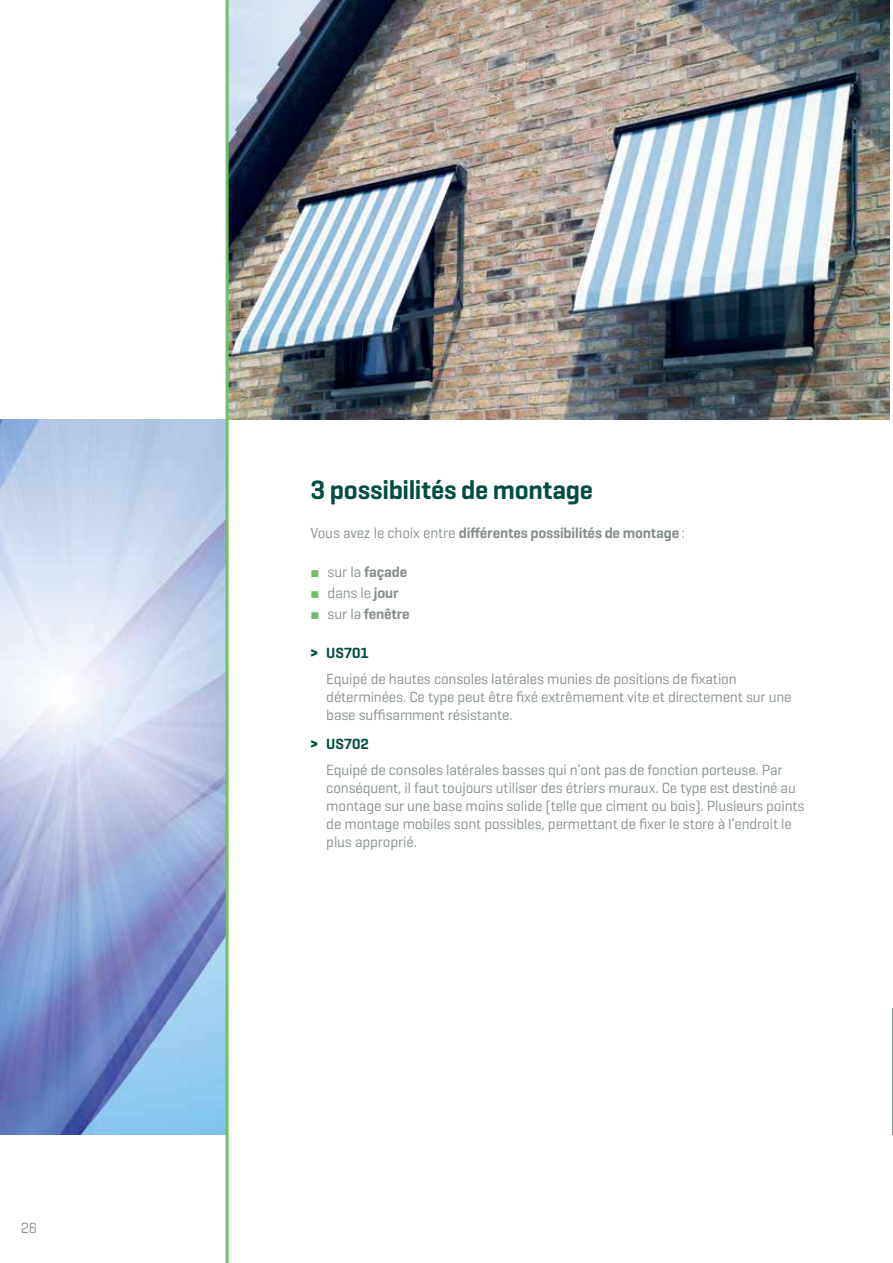
<style>
.page{position:relative;width:893px;height:1263px;background:#fff}
.page>*{position:absolute;margin:0;border:0;box-sizing:border-box;transform-origin:0 0}
.t1{font:600 27px "Geogrotesque";letter-spacing:-.01em;color:#004d41}
.t2{font:15px/18px "Geogrotesque";letter-spacing:-.01em;color:#848f8a}
.t3{font:600 15px "Geogrotesque";letter-spacing:-.01em;color:#848f8a}
.s1{font-weight:400}
.s2{font-family:"Times New Roman";font-weight:400;color:#6dc069}
.s3{font-family:"Times New Roman";color:#6dc069}
.s4{font-weight:600}
.s5{font-weight:700;color:#004d41}
.s6{font-weight:600;color:#004d41}
</style>
<div class="page">
<img style="left:229px;top:0;width:661px;height:419px">
<img style="left:0;top:419px;width:225px;height:715px">
<hr style="left:892px;top:1008px;width:1px;height:126px;background:#848f8a">
<hr style="left:226px;top:0;width:3px;height:1263px;background:#6dc069">
<p class="t2" style="left:21px;top:1219px;width:18px">26</p>
<h1 class="t1" style="left:310px;top:473px;width:284px">3 possibilités de montage</h1>
<p class="t3" style="left:310px;top:523px;width:376px"><span class="s1">Vous avez le choix entre</span> différentes possibilités de montage <span class="s1">:</span></p>
<p class="t3" style="left:310px;top:562px;width:98px"><span class="s2">■</span> <span class="s1">sur la</span> façade</p>
<p class="t2" style="left:310px;top:583px;width:90px"><span class="s3">■</span> dans le <span class="s4">jour</span></p>
<p class="t3" style="left:310px;top:604px;width:101px"><span class="s2">■</span> <span class="s1">sur la</span> fenêtre</p>
<p class="t2" style="left:326px;top:640px;width:412px;line-height:25.5px;text-indent:-16px"><span class="s5">&gt;</span> <span class="s6">US701<br></span>Equipé de hautes consoles latérales munies de positions de fixation</p>
<p class="t2" style="left:326px;top:687px;width:467px">déterminées. Ce type peut être fixé extrêmement vite et directement sur une base suffisamment résistante.</p>
<p class="t2" style="left:326px;top:731px;width:458px;line-height:25.5px;text-indent:-16px"><span class="s5">&gt;</span> <span class="s6">US702<br></span>Equipé de consoles latérales basses qui n’ont pas de fonction porteuse. Par</p>
<p class="t2" style="left:326px;top:778px;width:480px">conséquent, il faut toujours utiliser des étriers muraux. Ce type est destiné au montage sur une base moins solide (telle que ciment ou bois). Plusieurs points de montage mobiles sont possibles, permettant de fixer le store à l’endroit le plus approprié.</p>
</div>
